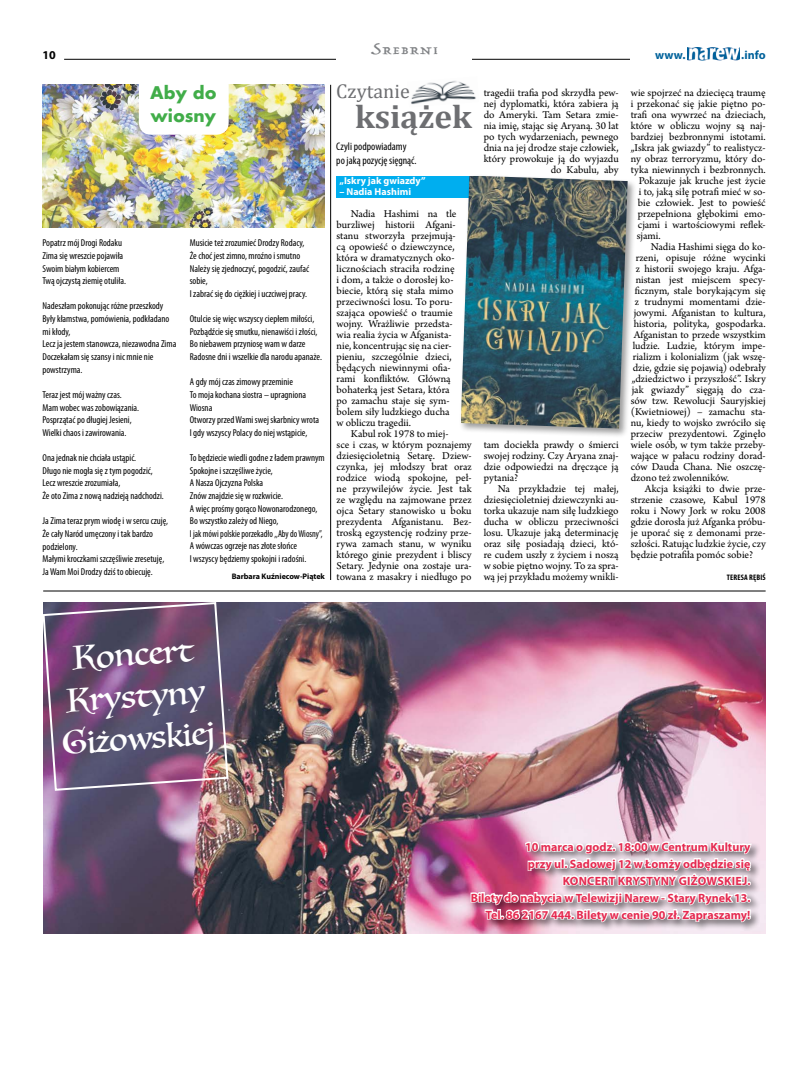
<style>
.page{position:relative;width:794px;height:1092px;background:#fff}
.page>*{position:absolute;margin:0;border:0;box-sizing:border-box;transform-origin:0 0}
.t1{font:700 33px "Cambria";color:#6d6e71}
.t2{font:32px/42px "Luminari";color:#fff;text-align:center}
.t3{font:20px "Cambria";color:#6d6e71}
.t4{font:700 17px/23px "Futura";color:#41ad49}
.t5{font:700 12px/17px "Myriad Pro";color:#e52b51;text-align:right}
.t6{font:700 12px "Myriad Pro";color:#00629b}
.t7{font:12px "Trattatello";letter-spacing:.11em;color:#808285;scale:1.2 1}
.t8{font:700 12px "Myriad Pro";color:#000}
.t9{font:11px/11px "Arno Pro";color:#000}
.t10{font:condensed 11px/14px "Myriad Pro";color:#000}
.t11{font:condensed 10px/12.6px "Myriad Pro";color:#000}
.t12{font:700 10px "Myriad Pro";color:#fff}
.t13{font:700 8px "Myriad Pro";color:#000}
.t14{font:700 condensed 8px "Myriad Pro";letter-spacing:.02em;color:#000}
</style>
<div class="page">
<hr style="left:64px;top:59px;width:701px;height:1px;background:#000">
<div style="left:630px;top:51px;width:135px;height:18px;background:#fff"></div>
<img style="left:687px;top:47px;width:52px;height:13px">
<div style="left:336px;top:176px;width:135px;height:10px;background:#00aeef"></div>
<div style="left:336px;top:187px;width:135px;height:10px;background:#00aeef"></div>
<div style="left:336px;top:45px;width:136px;height:17px;background:#fff"></div>
<img style="left:411px;top:80px;width:65px;height:25px">
<div style="left:459px;top:173px;width:178px;height:265px;background:#000;opacity:.4"></div>
<img style="left:461px;top:175px;width:166px;height:253px">
<img style="left:43px;top:85px;width:282px;height:143px">
<div style="left:139px;top:73px;width:90px;height:62px;background:#fff;border-radius:12px"></div>
<hr style="left:330px;top:85px;width:1px;height:495px;background:#000">
<img style="left:43px;top:602px;width:723px;height:331px">
<div style="left:468px;top:839px;width:293px;height:93px;background:#000;opacity:.5"></div>
<img style="left:469px;top:801px;width:284px;height:133px">
<svg style="left:43px;top:602px;width:186px;height:189px;background:#6d5475"></svg>
<hr style="left:43px;top:590px;width:722px;height:1px;background:#000">
<p class="t7" style="left:371px;top:43px;width:57px">SREBRNI</p>
<h3 class="t3" style="left:336px;top:79px;width:75px">Czytanie</h3>
<h1 class="t1" style="left:355px;top:94px;width:118px">książek</h1>
<p class="t10" style="left:336px;top:139px;width:82px">Czyli podpowiadamy po jaką pozycję sięgnąć.</p>
<p class="t8" style="left:43px;top:48px;width:15px">10</p>
<p class="t6" style="left:655px;top:47px;width:32px">www.</p>
<p class="t6" style="left:741px;top:47px;width:26px">.info</p>
<h3 class="t4" style="left:150px;top:81px;width:68px">Aby do wiosny</h3>
<p class="t9" style="left:483px;top:87px;width:136px;text-align:right">tragedii trafia pod skrzydła pew&shy;nej dyplomatki, która zabiera ją do Ameryki. Tam Setara zmie&shy;nia imię, stając się Aryaną. 30 lat po tych wydarzeniach, pewnego dnia na jej drodze staje człowiek, który prowokuje ją do wyjazdu do Kabulu, aby</p>
<p class="t9" style="left:631px;top:87px;width:136px">wie spojrzeć na dziecięcą traumę</p>
<p class="t9" style="left:631px;top:98px;width:136px">i przekonać się jakie piętno po-</p>
<p class="t9" style="left:631px;top:109px;width:136px">trafi ona wywrzeć na dzieciach,</p>
<p class="t9" style="left:631px;top:120px;width:136px">które w obliczu wojny są naj-</p>
<p class="t9" style="left:631px;top:131px;width:136px">bardziej bezbronnymi istotami.</p>
<p class="t9" style="left:631px;top:142px;width:136px">„Iskra jak gwiazdy” to realistycz-</p>
<p class="t9" style="left:631px;top:153px;width:136px">ny obraz terroryzmu, który do-</p>
<p class="t9" style="left:631px;top:164px;width:136px">tyka niewinnych i bezbronnych.</p>
<p class="t9" style="left:638px;top:175px;width:128px">Pokazuje jak kruche jest życie</p>
<p class="t9" style="left:638px;top:186px;width:128px">i to, jaką siłę potrafi mieć w so-</p>
<p class="t9" style="left:637px;top:197px;width:130px">bie człowiek. Jest to powieść</p>
<p class="t9" style="left:637px;top:208px;width:129px">przepełniona głębokimi emo-</p>
<p class="t9" style="left:637px;top:219px;width:129px">cjami i wartościowymi reflek-</p>
<p class="t9" style="left:636px;top:230px;width:25px">sjami.</p>
<p class="t9" style="left:651px;top:241px;width:116px">Nadia Hashimi sięga do ko-</p>
<p class="t9" style="left:635px;top:252px;width:131px">rzeni, opisuje różne wycinki</p>
<p class="t9" style="left:635px;top:263px;width:131px">z historii swojego kraju. Afga-</p>
<p class="t9" style="left:635px;top:274px;width:131px">nistan jest miejscem specy-</p>
<p class="t9" style="left:634px;top:285px;width:133px">ficznym, stale borykającym się</p>
<p class="t9" style="left:634px;top:296px;width:132px">z trudnymi momentami dzie-</p>
<p class="t9" style="left:633px;top:307px;width:133px">jowymi. Afganistan to kultura,</p>
<p class="t9" style="left:633px;top:318px;width:134px">historia, polityka, gospodarka.</p>
<p class="t9" style="left:633px;top:329px;width:133px">Afganistan to przede wszystkim</p>
<p class="t9" style="left:632px;top:340px;width:134px">ludzie. Ludzie, którym impe-</p>
<p class="t9" style="left:632px;top:351px;width:135px">rializm i kolonializm (jak wszę-</p>
<p class="t9" style="left:632px;top:362px;width:135px">dzie, gdzie się pojawią) odebrały</p>
<p class="t9" style="left:631px;top:373px;width:135px">„dziedzictwo i przyszłość”. Iskry</p>
<p class="t9" style="left:631px;top:384px;width:136px">jak gwiazdy” sięgają do cza-</p>
<p class="t9" style="left:631px;top:395px;width:136px">sów tzw. Rewolucji Sauryjskiej</p>
<p class="t9" style="left:631px;top:406px;width:136px">(Kwietniowej) – zamachu sta-</p>
<p class="t9" style="left:631px;top:417px;width:136px">nu, kiedy to wojsko zwróciło się</p>
<p class="t9" style="left:631px;top:428px;width:136px">przeciw prezydentowi. Zginęło</p>
<p class="t9" style="left:631px;top:439px;width:136px">wiele osób, w tym także przeby-</p>
<p class="t9" style="left:631px;top:450px;width:136px">wające w pałacu rodziny dorad-</p>
<p class="t9" style="left:631px;top:461px;width:136px">ców Dauda Chana. Nie oszczę-</p>
<p class="t9" style="left:631px;top:472px;width:100px">dzono też zwolenników.</p>
<p class="t9" style="left:645px;top:483px;width:122px">Akcja książki to dwie prze-</p>
<p class="t9" style="left:631px;top:494px;width:136px">strzenie czasowe, Kabul 1978</p>
<p class="t9" style="left:631px;top:505px;width:136px">roku i Nowy Jork w roku 2008</p>
<p class="t9" style="left:631px;top:516px;width:136px">gdzie dorosła już Afganka próbu-</p>
<p class="t9" style="left:631px;top:527px;width:136px">je uporać się z demonami prze-</p>
<p class="t9" style="left:631px;top:538px;width:136px">szłości. Ratując ludzkie życie, czy</p>
<p class="t9" style="left:631px;top:549px;width:124px">będzie potrafiła pomóc sobie?</p>
<p class="t14" style="left:727px;top:572px;width:40px">TERESA RĘBIŚ</p>
<p class="t12" style="left:339px;top:174px;width:88px">„Iskry jak gwiazdy”</p>
<p class="t12" style="left:339px;top:185px;width:73px">– Nadia Hashimi</p>
<p class="t9" style="left:336px;top:208px;width:121px;text-indent:14px">Nadia Hashimi na tle burzliwej historii Afgani&shy;stanu stworzyła przejmują&shy;cą opowieść o dziewczynce, która w dramatycznych oko&shy;licznościach straciła rodzinę i dom, a także o dorosłej ko&shy;biecie, którą się stała mimo przeciwności losu. To poru&shy;szająca opowieść o traumie wojny. Wrażliwie przedsta&shy;wia realia życia w Afganista&shy;nie, koncentrując się na cier&shy;pieniu, szczególnie dzieci, będących niewinnymi ofia&shy;rami konfliktów. Główną bohaterką jest Setara, która po zamachu staje się sym&shy;bolem siły ludzkiego ducha w obliczu tragedii.</p>
<p class="t9" style="left:336px;top:428px;width:137px;text-indent:14px">Kabul rok 1978 to miej-<br>sce i czas, w którym poznajemy dziesięcioletnią Setarę. Dziew&shy;czynka, jej młodszy brat oraz rodzice wiodą spokojne, peł&shy;ne przywilejów życie. Jest tak ze względu na zajmowane przez ojca Setary stanowisko u boku prezydenta Afganistanu. Bez&shy;troską egzystencję rodziny prze&shy;rywa zamach stanu, w wyniku którego ginie prezydent i bliscy<br>Setary. Jedynie ona zostaje ura&shy;towana z masakry i niedługo po</p>
<p class="t11" style="left:43px;top:236px;width:85px">Popatrz mój Drogi Rodaku<br>Zima się wreszcie pojawiła<br>Swoim białym kobiercem<br>Twą ojczystą ziemię otuliła.</p>
<p class="t11" style="left:43px;top:300px;width:135px">Nadeszłam pokonując różne przeszkody<br>Były kłamstwa, pomówienia, podkładano mi kłody,<br>Lecz ja jestem stanowcza, niezawodna Zima<br>Doczekałam się szansy i nic mnie nie powstrzyma.</p>
<p class="t11" style="left:43px;top:388px;width:98px">Teraz jest mój ważny czas.<br>Mam wobec was zobowiązania.<br>Posprzątać po długiej Jesieni,<br>Wielki chaos i zawirowania.</p>
<p class="t11" style="left:43px;top:451px;width:123px">Ona jednak nie chciała ustąpić.<br>Długo nie mogła się z tym pogodzić,<br>Lecz wreszcie zrozumiała,<br>Że oto Zima z nową nadzieją nadchodzi.</p>
<p class="t11" style="left:43px;top:514px;width:127px">Ja Zima teraz prym wiodę i w sercu czuję,<br>Że cały Naród umęczony i tak bardzo podzielony.<br>Małymi kroczkami szczęśliwie zresetuję,<br>Ja Wam Moi Drodzy dziś to obiecuję.</p>
<p class="t11" style="left:190px;top:236px;width:121px">Musicie też zrozumieć Drodzy Rodacy,<br>Że choć jest zimno, mroźno i smutno<br>Należy się zjednoczyć, pogodzić, zaufać sobie,<br>I zabrać się do ciężkiej i uczciwej pracy.</p>
<p class="t11" style="left:190px;top:312px;width:134px">Otulcie się więc wszyscy ciepłem miłości, Pozbądźcie się smutku, nienawiści i złości, Bo niebawem przyniosę wam w darze Radosne dni i wszelkie dla narodu apanaże.</p>
<p class="t11" style="left:190px;top:375px;width:131px">A gdy mój czas zimowy przeminie<br>To moja kochana siostra – upragniona<br>Wiosna<br>Otworzy przed Wami swej skarbnicy wrota<br>I gdy wszyscy Polacy do niej wstąpicie,</p>
<p class="t11" style="left:190px;top:451px;width:137px">To będziecie wiedli godne z ładem prawnym Spokojne i szczęśliwe życie,<br>A Nasza Ojczyzna Polska<br>Znów znajdzie się w rozkwicie.<br>A więc prośmy gorąco Nowonarodzonego, Bo wszystko zależy od Niego,<br>I jak mówi polskie porzekadło ,,Aby do Wiosny”, A wówczas ogrzeje nas złote słońce<br>I wszyscy będziemy spokojni i radośni.</p>
<p class="t13" style="left:232px;top:571px;width:95px">Barbara Kuźniecow-Piątek</p>
<p class="t9" style="left:483px;top:439px;width:136px;text-align:justify">tam dociekła prawdy o śmierci swojej rodziny. Czy Aryana znaj&shy;dzie odpowiedzi na dręczące ją pytania?</p>
<p class="t9" style="left:483px;top:483px;width:136px;text-align:justify;text-indent:14px">Na przykładzie tej małej, dziesięcioletniej dziewczynki au&shy;torka ukazuje nam siłę ludzkiego ducha w obliczu przeciwności losu. Ukazuje jaką determinację oraz siłę posiadają dzieci, któ&shy;re cudem uszły z życiem i noszą w sobie piętno wojny. To za spra&shy;wą jej przykładu możemy wnikli-</p>
<h2 class="t2" style="left:55px;top:638px;width:154px;rotate:-4deg">Koncert<br>Krystyny<br>Giżowskiej</h2>
<p class="t5" style="left:471px;top:837px;width:281px">10 marca o godz. 18:00 w Centrum Kultury<br>przy ul. Sadowej 12 w Łomży odbędzie się<br>KONCERT KRYSTYNY GIŻOWSKIEJ.<br>Bilety do nabycia w Telewizji Narew - Stary Rynek 13.<br>Tel. 86 2167 444. Bilety w cenie 90 zł. Zapraszamy!</p>
</div>
